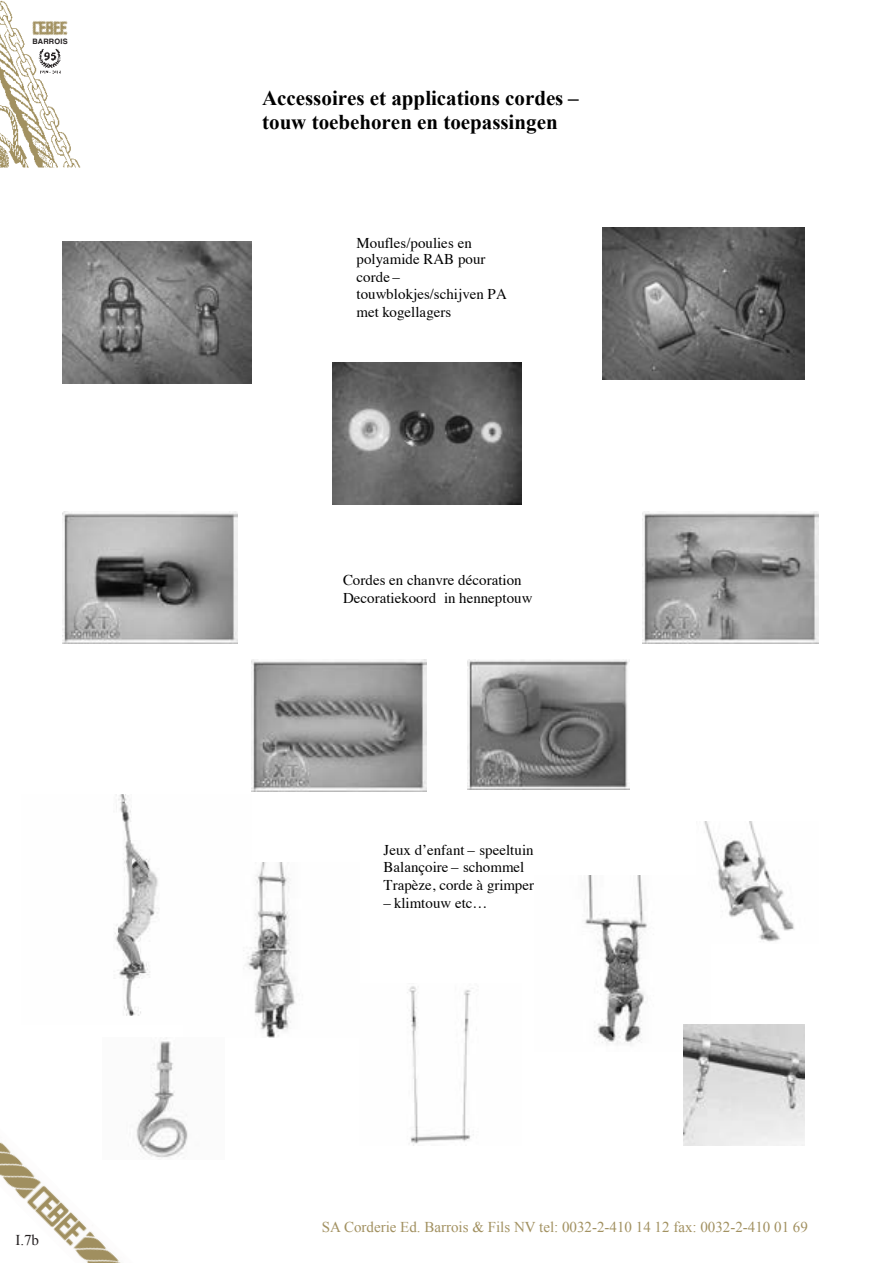
<style>
.page{position:relative;width:893px;height:1263px;background:#fff}
.page>*{position:absolute;margin:0;border:0;box-sizing:border-box;transform-origin:0 0}
.t1{font:700 21px/24px "Times New Roman";color:#000}
.t2{font:15px/16.5px "Times";color:#000}
.t3{font:15px "Times New Roman";color:#a29161}
.t4{font:15px "Times New Roman";color:#231f20}
.t5{font:700 7.5px "Helvetica LT Std";letter-spacing:.02em;color:#231f20}
</style>
<div class="page">
<img style="left:0;top:0;width:81px;height:168px">
<img style="left:31px;top:17px;width:47px;height:23px">
<img style="left:62px;top:241px;width:189px;height:142px">
<img style="left:602px;top:228px;width:203px;height:152px">
<img style="left:332px;top:363px;width:189px;height:142px">
<img style="left:251px;top:660px;width:176px;height:131px">
<img style="left:643px;top:511px;width:175px;height:132px">
<img style="left:62px;top:511px;width:176px;height:132px">
<img style="left:114px;top:795px;width:45px;height:221px">
<img style="left:243px;top:862px;width:53px;height:176px">
<img style="left:585px;top:876px;width:62px;height:169px">
<img style="left:407px;top:986px;width:64px;height:160px">
<img style="left:704px;top:822px;width:90px;height:120px">
<img style="left:683px;top:1024px;width:122px;height:122px">
<img style="left:140px;top:1041px;width:48px;height:117px">
<img style="left:467px;top:660px;width:162px;height:130px">
<img style="left:0;top:1120px;width:142px;height:143px">
<p class="t5" style="left:33px;top:36px;width:37px">BARROIS</p>
<p class="t4" style="left:15px;top:1230px;width:25px">I.7b</p>
<p class="t1" style="left:262px;top:85px;width:318px">Accessoires et applications cordes – touw toebehoren en toepassingen</p>
<p class="t2" style="left:357px;top:233px;width:131px">Moufles/poulies en polyamide RAB pour</p>
<p class="t2" style="left:357px;top:267px;width:152px">corde – touwblokjes/schijven PA</p>
<p class="t2" style="left:357px;top:302px;width:96px">met kogellagers</p>
<p class="t2" style="left:343px;top:570px;width:191px;line-height:18px">Cordes en chanvre décoration<br>Decoratiekoord in henneptouw</p>
<p class="t2" style="left:384px;top:840px;width:152px">Jeux d’enfant – speeltuin<br>Balançoire – schommel</p>
<p class="t2" style="left:384px;top:875px;width:152px">Trapèze, corde à grimper</p>
<p class="t2" style="left:384px;top:893px;width:105px">– klimtouw etc…</p>
<p class="t3" style="left:322px;top:1217px;width:487px">SA Corderie Ed. Barrois &amp; Fils NV tel: 0032-2-410 14 12 fax: 0032-2-410 01 69</p>
</div>
